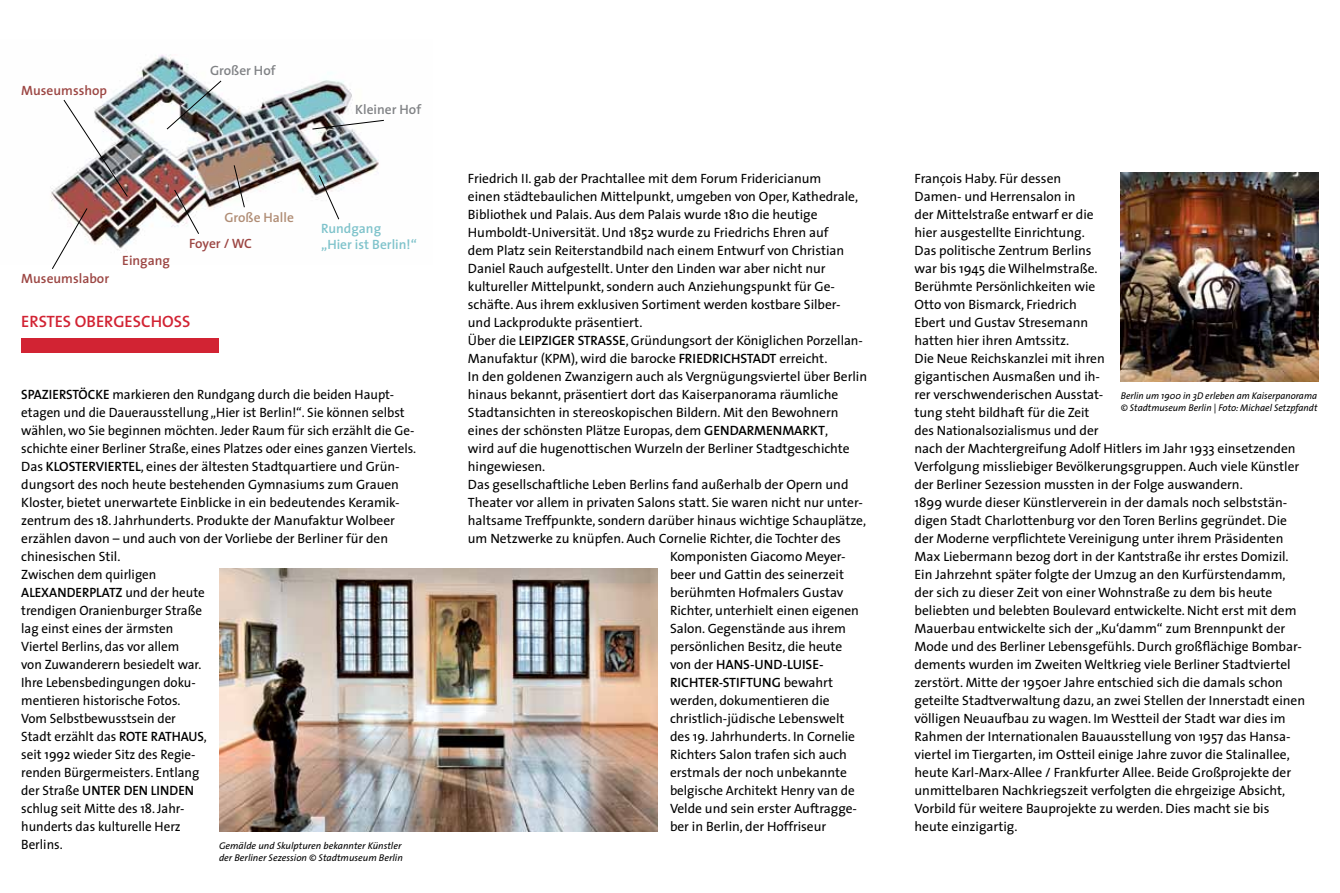
<style>
.page{position:relative;width:1340px;height:893px;background:#fff}
.page>*{position:absolute;margin:0;border:0;box-sizing:border-box;transform-origin:0 0}
.t1{font:600 16.5px "The Sans";color:#d22333}
.t2{font:13.5px/18px "The Sans";letter-spacing:-.005em;color:#000}
.t3{font:600 13.5px "The Sans";letter-spacing:-.005em;color:#000}
.t4{font:600 13.5px "The Sans";color:#9c4643}
.t5{font:600 13.5px/16.2px "The Sans";color:#7fc3cb}
.t6{font:600 13.5px "The Sans";color:#808285}
.t7{font:600 13.5px "The Sans";color:#b08d75}
.t8{font:italic 9.75px/12px "The Sans";color:#000;scale:.96 1}
.t9{font:italic 9.75px/12px "The Sans";color:#000}
.s1{font-weight:600}
.s2{font-weight:400}
</style>
<div class="page">
<img style="left:50px;top:54px;width:334px;height:196px">
<img style="left:219px;top:568px;width:438px;height:263px">
<img style="left:166px;top:80px;width:56px;height:50px">
<svg style="left:312px;top:120px;width:72px;height:10px"></svg>
<svg style="left:319px;top:175px;width:20px;height:45px"></svg>
<svg style="left:52px;top:208px;width:36px;height:61px"></svg>
<img style="left:63px;top:99px;width:65px;height:98px">
<svg style="left:234px;top:165px;width:11px;height:43px"></svg>
<svg style="left:174px;top:189px;width:25px;height:45px"></svg>
<div style="left:21px;top:338px;width:198px;height:15px;background:#d22333"></div>
<img style="left:1120px;top:173px;width:198px;height:208px">
<p class="t4" style="left:21px;top:79px;width:87px">MUSEUMSSHOP</p>
<p class="t6" style="left:210px;top:59px;width:67px">GROßER HOF</p>
<p class="t6" style="left:355px;top:98px;width:67px">KLEINER HOF</p>
<p class="t7" style="left:224px;top:206px;width:71px">GROßE HALLE</p>
<p class="t4" style="left:21px;top:267px;width:89px">MUSEUMSLABOR</p>
<p class="t4" style="left:122px;top:249px;width:49px">EINGANG</p>
<p class="t4" style="left:189px;top:232px;width:54px">FOYER / WC</p>
<p class="t1" style="left:21px;top:308px;width:171px">ERSTES OBE RGESCHOSS</p>
<p class="t5" style="left:321px;top:220px;width:97px">RUNDGANG<br>„H IER IST BERLIN!“</p>
<p class="t2" style="left:21px;top:385px;width:396px"><span class="s1">SPAZIERSTÖCKE</span> markieren den Rundgang durch die beiden Haupt&shy;etagen und die Dauerausstellung „H ier ist Berlin!“. Sie können selbst wählen, wo Sie beginnen möchten. Jeder Raum für sich erzählt die Ge&shy;schichte einer Berliner Straße, eines Platzes oder eines ganzen Viertels.<br>Das <span class="s1">KLOSTERVIERTEL</span>, eines der ältesten Stadtquartiere und Grün&shy;dungsort des noch heute bestehenden Gymnasiums zum Grauen Kloster, bietet unerwartete Einblicke in ein bedeutendes Keramik&shy;zentrum des 18. Jahrhunderts. Produkte der Manufaktur Wolbeer erzählen davon – und auch von der Vorliebe der Berliner für den chinesischen Stil.<br>Zwischen dem quirligen<br><span class="s1">ALEXANDERPLATZ</span> und der heute<br>trendigen Oranienburger Straße<br>lag einst eines der ärmsten<br>Viertel Berlins, das vor allem<br>von Zuwanderern besiedelt war.<br>Ihre Lebensbedingungen doku-<br>mentieren historische Fotos.<br>Vom Selbstbewusstsein der<br>Stadt erzählt das <span class="s1">ROTE RATHAUS</span>,<br>seit 1992 wieder Sitz des Regie-<br>renden Bürgermeisters. Entlang<br>der Straße <span class="s1">U NTER DEN LINDEN<br></span>schlug seit Mitte des 18. Jahr-<br>hunderts das kulturelle Herz<br>Berlins.</p>
<p class="t9" style="left:219px;top:840px;width:185px">Gemälde und Skulpturen bekannter Künstler der Berliner Sezession © Stadtmuseum Berlin</p>
<p class="t2" style="left:468px;top:169px;width:355px">Friedrich II. gab der Prachtallee mit dem Forum Fridericianum</p>
<p class="t2" style="left:468px;top:187px;width:392px">einen städtebaulichen Mittelpunkt, umgeben von Oper, Kathedrale,</p>
<p class="t2" style="left:468px;top:205px;width:351px">Bibliothek und Palais. Aus dem Palais wurde 1810 die heutige</p>
<p class="t2" style="left:468px;top:223px;width:362px">H umboldt-Universität. Und 1852 wurde zu Friedrichs Ehren auf</p>
<p class="t2" style="left:468px;top:241px;width:378px">dem Platz sein Reiterstandbild nach einem Entwurf von Christian</p>
<p class="t2" style="left:468px;top:259px;width:359px">Daniel Rauch aufgestellt. Unter den Linden war aber nicht nur</p>
<p class="t2" style="left:468px;top:277px;width:368px">kultureller Mittelpunkt, sondern auch Anziehungspunkt für Ge-</p>
<p class="t2" style="left:468px;top:295px;width:374px">schäfte. Aus ihrem exklusiven Sortiment werden kostbare Silber-</p>
<p class="t2" style="left:468px;top:313px;width:176px">und Lackprodukte präsentiert.</p>
<p class="t2" style="left:468px;top:331px;width:396px">Über die <span class="s1">LEIPZIGER STRASSE</span>, Gründungsort der Königlichen Porzellan-</p>
<p class="t2" style="left:468px;top:349px;width:361px">Manufaktur (KPM), wird die barocke <span class="s1">FRIEDRICHSTADT</span> erreicht.</p>
<p class="t2" style="left:468px;top:367px;width:401px">In den goldenen Zwanzigern auch als Vergnügungsviertel über Berlin</p>
<p class="t2" style="left:468px;top:385px;width:372px">hinaus bekannt, präsentiert dort das Kaiserpanorama räumliche</p>
<p class="t2" style="left:468px;top:403px;width:372px">Stadtansichten in stereoskopischen Bildern. Mit den Bewohnern</p>
<p class="t2" style="left:468px;top:421px;width:362px">eines der schönsten Plätze Europas, dem <span class="s1">GENDARMENMARKT</span>,</p>
<p class="t2" style="left:468px;top:439px;width:383px">wird auf die hugenottischen Wurzeln der Berliner Stadtgeschichte</p>
<p class="t2" style="left:468px;top:457px;width:79px">hingewiesen.</p>
<p class="t2" style="left:468px;top:475px;width:382px">Das gesellschaftliche Leben Berlins fand außerhalb der Opern und</p>
<p class="t2" style="left:468px;top:493px;width:396px">Theater vor allem in privaten Salons statt. Sie waren nicht nur unter-</p>
<p class="t2" style="left:468px;top:511px;width:400px">haltsame Treffpunkte, sondern darüber hinaus wichtige Schauplätze,</p>
<p class="t2" style="left:468px;top:529px;width:374px">um Netzwerke zu knüpfen. Auch Cornelie Richter, die Tochter des</p>
<p class="t2" style="left:670px;top:547px;width:177px">Komponisten Giacomo Meyer-</p>
<p class="t2" style="left:670px;top:565px;width:175px">beer und Gattin des seinerzeit</p>
<p class="t2" style="left:670px;top:583px;width:175px">berühmten Hofmalers Gustav</p>
<p class="t2" style="left:670px;top:601px;width:190px">Richter, unterhielt einen eigenen</p>
<p class="t2" style="left:670px;top:619px;width:177px">Salon. Gegenstände aus ihrem</p>
<p class="t2" style="left:670px;top:637px;width:174px">persönlichen Besitz, die heute</p>
<p class="t3" style="left:670px;top:653px;width:155px"><span class="s2">von der</span> HANS-UND-LUISE-</p>
<p class="t3" style="left:670px;top:671px;width:165px">RICHTER-STIFTUNG <span class="s2">bewahrt</span></p>
<p class="t2" style="left:670px;top:691px;width:161px">werden, dokumentieren die</p>
<p class="t2" style="left:670px;top:709px;width:176px">christlich-jüdische Lebenswelt</p>
<p class="t2" style="left:670px;top:727px;width:187px">des 19. Jahrhunderts. In Cornelie</p>
<p class="t2" style="left:670px;top:745px;width:178px">Richters Salon trafen sich auch</p>
<p class="t2" style="left:670px;top:763px;width:178px">erstmals der noch unbekannte</p>
<p class="t2" style="left:670px;top:781px;width:186px">belgische Architekt Henry van de</p>
<p class="t2" style="left:670px;top:799px;width:189px">Velde und sein erster Auftragge-</p>
<p class="t2" style="left:670px;top:817px;width:158px">ber in Berlin, der Hoffriseur</p>
<p class="t2" style="left:914px;top:169px;width:392px">François Haby. Für dessen<br>Damen- und Herrensalon in<br>der Mittelstraße entwarf er die<br>hier ausgestellte Einrichtung.<br>Das politische Zentrum Berlins<br>war bis 1945 die Wilhelmstraße.<br>Berühmte Persönlichkeiten wie<br>Otto von Bismarck, Friedrich<br>Ebert und Gustav Stresemann<br>hatten hier ihren Amtssitz.<br>Die Neue Reichskanzlei mit ihren<br>gigantischen Ausmaßen und ih-<br>rer verschwenderischen Ausstat-<br>tung steht bildhaft für die Zeit<br>des Nationalsozialismus und der<br>nach der Machtergreifung Adolf H itlers im Jahr 1933 einsetzenden Verfolgung missliebiger Bevölkerungsgruppen. Auch viele Künstler der Berliner Sezession mussten in der Folge auswandern.<br>1899 wurde dieser Künstlerverein in der damals noch selbststän&shy;digen Stadt Charlottenburg vor den Toren Berlins gegründet. Die der Moderne verpflichtete Vereinigung unter ihrem Präsidenten Max Liebermann bezog dort in der Kantstraße ihr erstes Domizil.<br>Ein Jahrzehnt später folgte der Umzug an den Kurfürstendamm, der sich zu dieser Zeit von einer Wohnstraße zu dem bis heute beliebten und belebten Boulevard entwickelte. N icht erst mit dem Mauerbau entwickelte sich der „Ku‘damm“ zum Brennpunkt der Mode und des Berliner Lebensgefühls. Durch großflächige Bombar&shy;dements wurden im Zweiten Weltkrieg viele Berliner Stadtviertel zerstört. Mitte der 1950er Jahre entschied sich die damals schon geteilte Stadtverwaltung dazu, an zwei Stellen der Innerstadt einen völligen Neuaufbau zu wagen. Im Westteil der Stadt war dies im Rahmen der Internationalen Bauausstellung von 1957 das Hansa&shy;viertel im Tiergarten, im Ostteil einige Jahre zuvor die Stalinallee, heute Karl-Marx-Allee / Frankfurter Allee. Beide Großprojekte der unmittelbaren Nachkriegszeit verfolgten die ehrgeizige Absicht, Vorbild für weitere Bauprojekte zu werden. Dies macht sie bis heute einzigartig.</p>
<p class="t8" style="left:1120px;top:390px;width:206px">Berlin um 1900 in 3D erleben am Kaiserpanorama © Stadtmuseum Berlin | Foto: Michael Setzpfandt</p>
</div>
